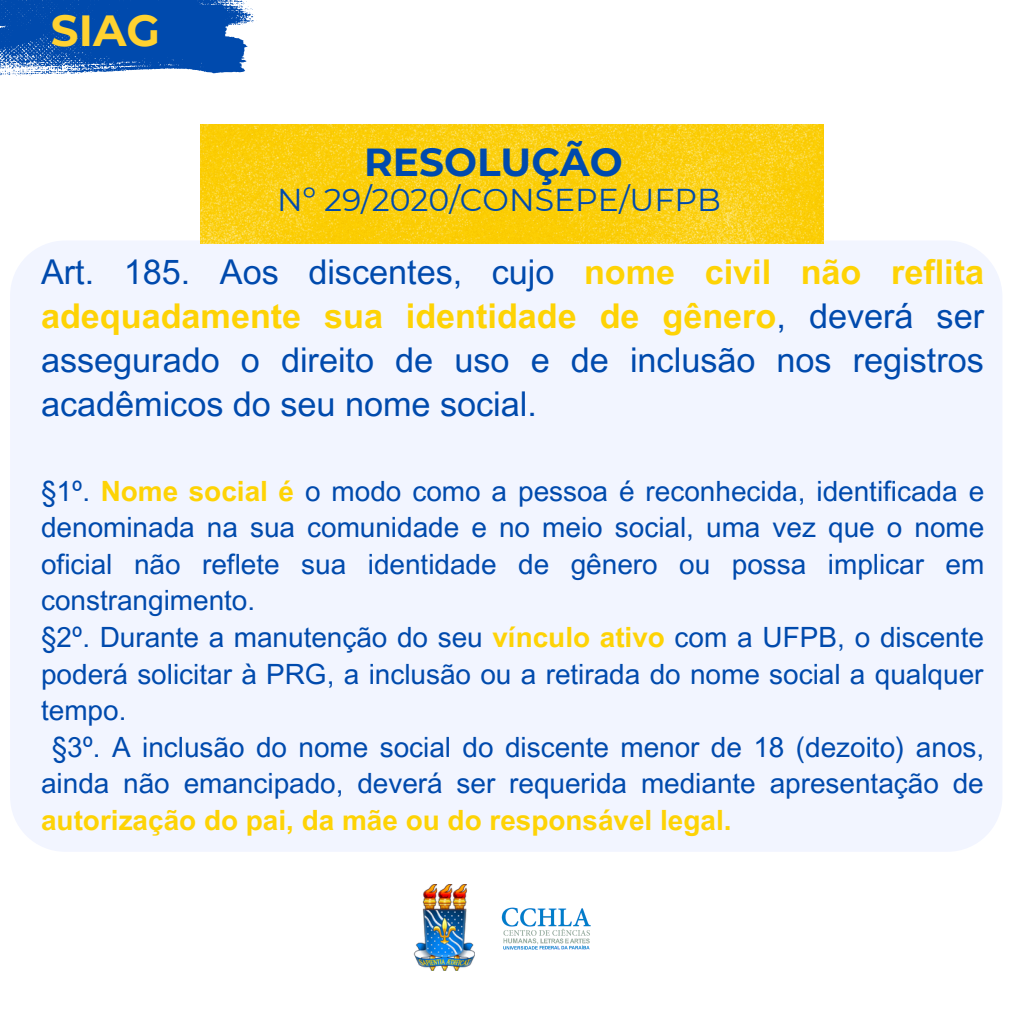
<style>
.page{position:relative;width:1013px;height:1013px;background:#fff}
.page>*{position:absolute;margin:0;border:0;box-sizing:border-box;transform-origin:0 0}
.t1{font:700 43.5px "Montserrat";color:#ffd230}
.t2{font:700 39px "Montserrat";color:#004aad}
.t3{font:34.12px/44px "Arial MT Pro";color:#004aad;text-align:justify}
.t4{font:31.5px "Montserrat";color:#004aad}
.t5{font:27.88px/36.5px "Arial MT Pro";color:#004aad;text-align:justify}
.s1{font-weight:700;color:#fed305}
</style>
<div class="page">
<svg style="left:0;top:0;width:254px;height:76px;background:#2967ba"></svg>
<div style="left:10px;top:142px;width:992px;height:709px;background:#f2f5ff"></div>
<img style="left:200px;top:124px;width:623px;height:119px">
<img style="left:413px;top:884px;width:61px;height:86px">
<img style="left:501px;top:907px;width:90px;height:43px">
<p class="t1" style="left:51px;top:3px;width:110px">SIAG</p>
<p class="t2" style="left:364px;top:139px;width:260px">RESOLUÇÃO</p>
<p class="t4" style="left:277px;top:181px;width:445px">Nº 29/2020/CONSEPE/UFPB</p>
<p class="t3" style="left:41px;top:254px;width:944px">Art. 185. Aos discentes, cujo <span class="s1">nome civil não reflita adequadamente sua identidade de gênero</span>, deverá ser assegurado o direito de uso e de inclusão nos registros acadêmicos do seu nome social.</p>
<p class="t5" style="left:41px;top:476px;width:944px">§1º. <span class="s1">Nome social é</span> o modo como a pessoa é reconhecida, identificada e denominada na sua comunidade e no meio social, uma vez que o nome oficial não reflete sua identidade de gênero ou possa implicar em constrangimento.</p>
<p class="t5" style="left:41px;top:622px;width:944px">§2º. Durante a manutenção do seu <span class="s1">vínculo ativo</span> com a UFPB, o discente poderá solicitar à PRG, a inclusão ou a retirada do nome social a qualquer tempo.</p>
<p class="t5" style="left:41px;top:732px;width:944px;text-indent:11px">§3º. A inclusão do nome social do discente menor de 18 (dezoito) anos, ainda não emancipado, deverá ser requerida mediante apresentação de <span class="s1">autorização do pai, da mãe ou do responsável legal.</span></p>
</div>
